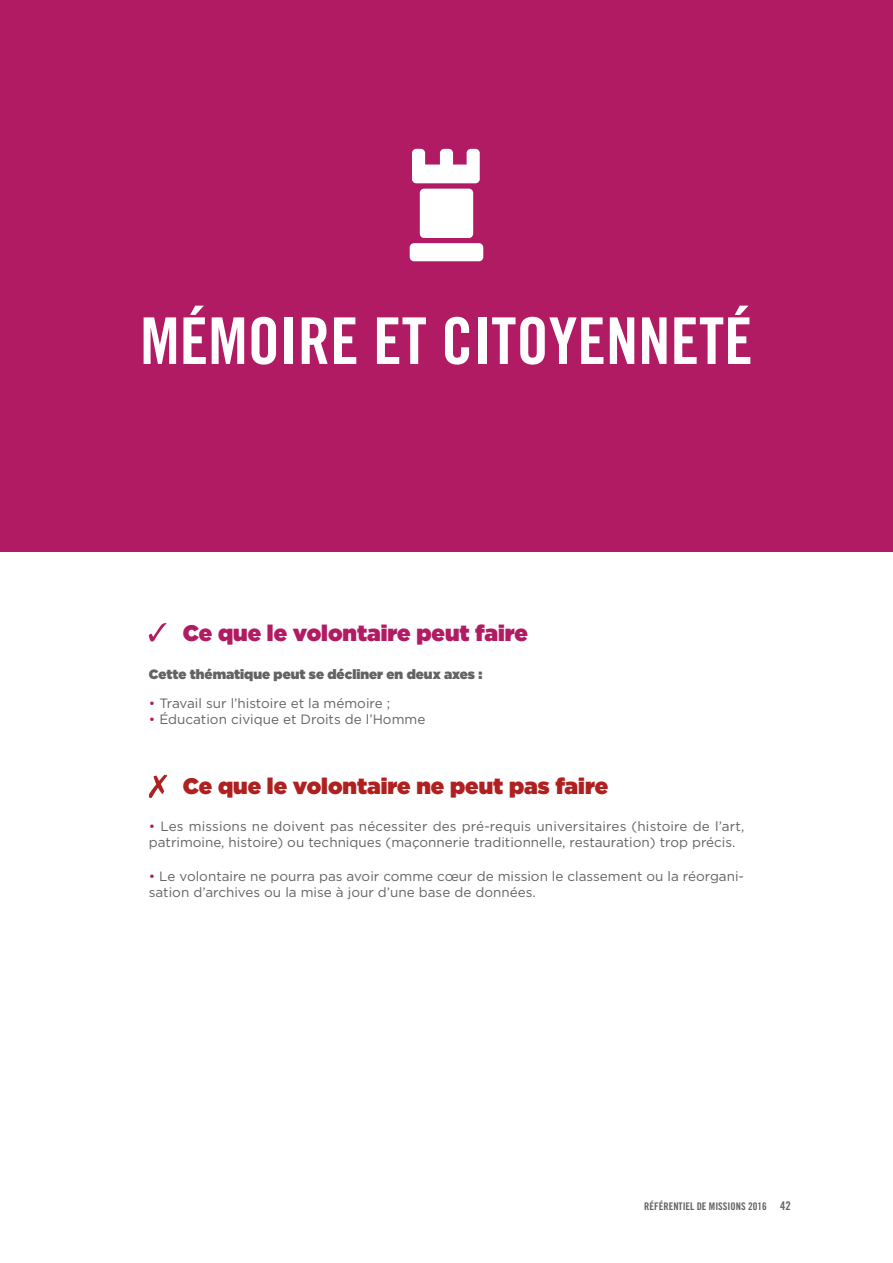
<style>
.page{position:relative;width:893px;height:1263px;background:#fff}
.page>*{position:absolute;margin:0;border:0;box-sizing:border-box;transform-origin:0 0}
.t1{font:64.5px "Trade Gothic Bold Cond Twenty";color:#fff}
.t2{font:900 22.5px "Gotham";color:#ae2120}
.t3{font:900 22.5px "Gotham";color:#b11b63}
.t4{font:13.5px/16.2px "Gotham";color:#646363}
.t5{font:900 13.5px "Gotham";color:#646363}
.t6{font:10.5px "Trade Gothic Bold Cond Twenty";color:#646363}
.s1{color:#b11b63}
.s2{font-size:12px}
</style>
<div class="page">
<div style="left:0;top:0;width:893px;height:551px;background:#b11b63"></div>
<svg style="left:149px;top:623px;width:17px;height:18px"></svg>
<svg style="left:149px;top:775px;width:18px;height:23px"></svg>
<div style="left:410px;top:243px;width:73px;height:18px;background:#fff;border-radius:4px"></div>
<div style="left:420px;top:189px;width:53px;height:49px;background:#fff;border-radius:4px"></div>
<svg style="left:412px;top:149px;width:68px;height:34px"></svg>
<h1 class="t1" style="left:140px;top:302px;width:614px">MÉMOIRE ET CITOYENNETÉ</h1>
<h2 class="t3" style="left:183px;top:617px;width:347px">Ce que le volontaire peut faire</h2>
<p class="t5" style="left:149px;top:664px;width:335px">Cette thématique peut se décliner en deux axes :</p>
<p class="t4" style="left:149px;top:695px;width:243px"><span class="s1">•</span> Travail sur l’histoire et la mémoire ;</p>
<p class="t4" style="left:149px;top:711px;width:278px"><span class="s1">•</span> Éducation civique et Droits de l’Homme</p>
<h2 class="t2" style="left:183px;top:769px;width:427px">Ce que le volontaire ne peut pas faire</h2>
<p class="t4" style="left:149px;top:818px;width:597px"><span class="s1">•</span> Les missions ne doivent pas nécessiter des pré-requis universitaires (histoire de l’art, patrimoine, histoire) ou techniques (maçonnerie traditionnelle, restauration) trop précis.</p>
<p class="t4" style="left:149px;top:867px;width:597px"><span class="s1">•</span> Le volontaire ne pourra pas avoir comme cœur de mission le classement ou la réorgani&shy;sation d’archives ou la mise à jour d’une base de données.</p>
<p class="t6" style="left:644px;top:1200px;width:148px">RÉFÉRENTIEL DE MISSIONS 2016 <span class="s2">42</span></p>
</div>
